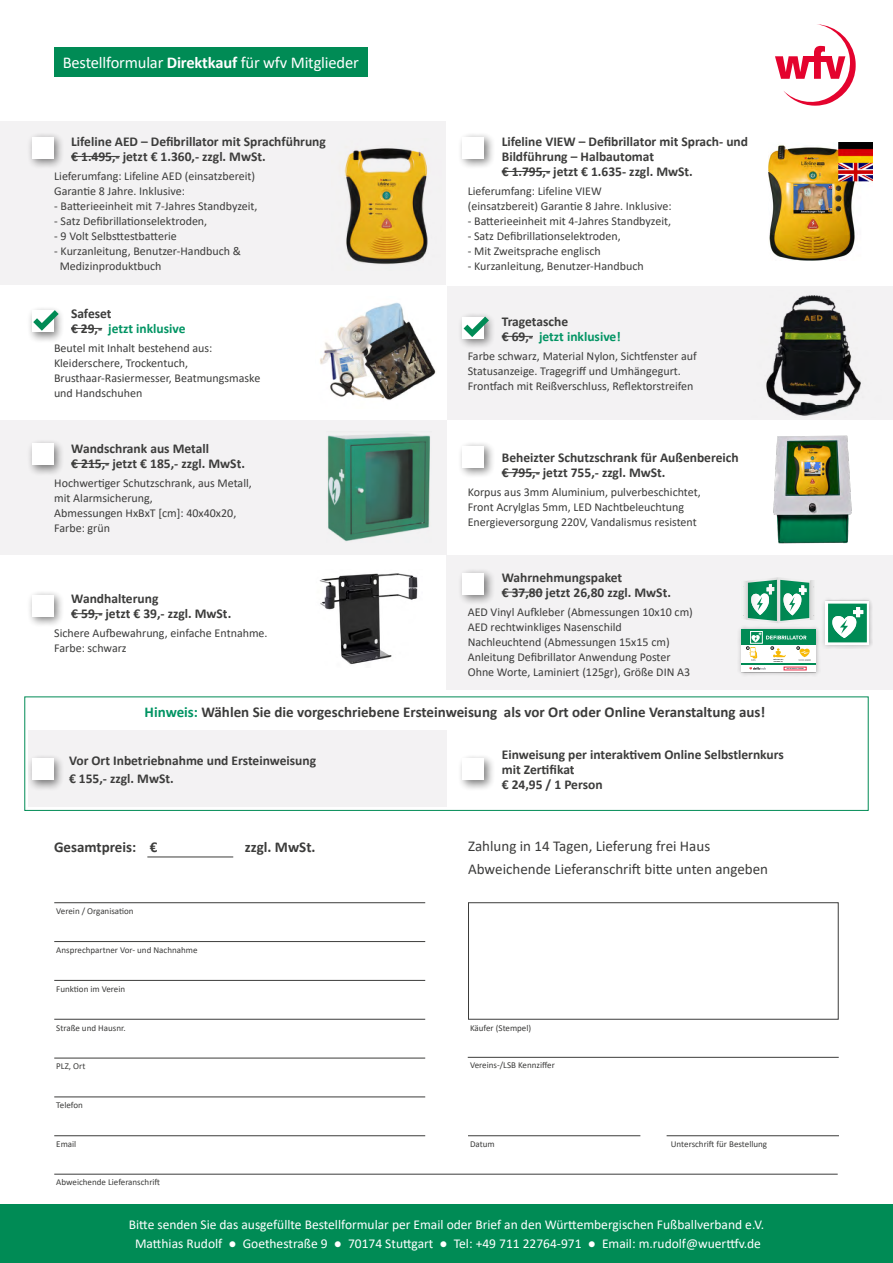
<style>
.page{position:relative;width:893px;height:1263px;background:#fff}
.page>*{position:absolute;margin:0;border:0;box-sizing:border-box;transform-origin:0 0}
.t1{font:16.5px "Calibri";letter-spacing:-.01em;color:#fff}
.t2{font:700 15px "Calibri";color:#3c3c3b}
.t3{font:15px/22.5px "Calibri";color:#3c3c3b}
.t4{font:700 13.5px/15px "Calibri";color:#3c3c3b}
.t5{font:13.5px/19.5px "Calibri";color:#fff;text-align:center}
.t6{font:700 13.5px/15px "Calibri";color:#019463}
.t7{font:12px/15px "Calibri";color:#3c3c3b}
.t8{font:9px "Calibri";color:#3c3c3b}
.s1{font-weight:700}
.s2{color:#3c3c3b}
.s3{color:#019463}
</style>
<div class="page">
<div style="left:24px;top:696px;width:845px;height:115px;border:1px solid #008b55"></div>
<div style="left:446px;top:286px;width:447px;height:134px;background:#f3f2f3"></div>
<div style="left:28px;top:731px;width:418px;height:76px;background:#f3f2f3"></div>
<div style="left:0;top:121px;width:446px;height:165px;background:#f3f2f3"></div>
<div style="left:0;top:420px;width:446px;height:134px;background:#f3f2f3"></div>
<div style="left:446px;top:555px;width:447px;height:135px;background:#f3f2f3"></div>
<img style="left:345px;top:148px;width:83px;height:116px">
<img style="left:766px;top:295px;width:95px;height:121px">
<img style="left:327px;top:433px;width:103px;height:108px">
<img style="left:319px;top:573px;width:99px;height:92px">
<div style="left:0;top:1204px;width:893px;height:59px;background:#008b55"></div>
<hr style="left:71px;top:156px;width:49px;height:1px;background:#3c3c3b">
<hr style="left:502px;top:336px;width:31px;height:1px;background:#3c3c3b">
<hr style="left:71px;top:463px;width:38px;height:1px;background:#3c3c3b">
<hr style="left:71px;top:613px;width:31px;height:1px;background:#3c3c3b">
<div style="left:54px;top:47px;width:313px;height:30px;background:#008b55"></div>
<hr style="left:502px;top:171px;width:48px;height:1px;background:#3c3c3b">
<div style="left:737px;top:625px;width:83px;height:52px;background:#000;opacity:.25"></div>
<svg style="left:741px;top:660px;width:75px;height:12px"></svg>
<hr style="left:741px;top:664px;width:75px;height:1px;background:#008b55">
<svg style="left:749px;top:667px;width:17px;height:3px"></svg>
<svg style="left:783px;top:666px;width:25px;height:5px"></svg>
<svg style="left:741px;top:629px;width:78px;height:31px"></svg>
<svg style="left:815px;top:672px;width:4px;height:3px"></svg>
<div style="left:821px;top:597px;width:52px;height:52px;background:#000;opacity:.25"></div>
<img style="left:826px;top:644px;width:43px;height:1px">
<svg style="left:826px;top:601px;width:43px;height:43px"></svg>
<svg style="left:828px;top:603px;width:39px;height:39px"></svg>
<svg style="left:743px;top:577px;width:71px;height:45px"></svg>
<hr style="left:502px;top:592px;width:40px;height:1px;background:#3c3c3b">
<hr style="left:502px;top:472px;width:38px;height:1px;background:#3c3c3b">
<img style="left:320px;top:302px;width:116px;height:98px">
<hr style="left:71px;top:328px;width:31px;height:1px;background:#3c3c3b">
<div style="left:26px;top:305px;width:39px;height:39px;background:#000;opacity:.5"></div>
<div style="left:32px;top:310px;width:22px;height:22px;background:#fff"></div>
<svg style="left:33px;top:310px;width:26px;height:21px"></svg>
<div style="left:457px;top:312px;width:38px;height:38px;background:#000;opacity:.5"></div>
<div style="left:462px;top:317px;width:22px;height:22px;background:#fff"></div>
<svg style="left:464px;top:317px;width:25px;height:20px"></svg>
<hr style="left:147px;top:856px;width:86px;height:1px;background:#3c3c3b">
<hr style="left:54px;top:902px;width:371px;height:1px;background:#3c3c3b">
<hr style="left:54px;top:941px;width:371px;height:1px;background:#3c3c3b">
<hr style="left:54px;top:980px;width:371px;height:1px;background:#3c3c3b">
<hr style="left:54px;top:1019px;width:371px;height:1px;background:#3c3c3b">
<hr style="left:54px;top:1058px;width:371px;height:1px;background:#3c3c3b">
<hr style="left:468px;top:1057px;width:371px;height:1px;background:#3c3c3b">
<hr style="left:54px;top:1096px;width:371px;height:1px;background:#3c3c3b">
<hr style="left:54px;top:1135px;width:371px;height:1px;background:#3c3c3b">
<hr style="left:468px;top:1135px;width:172px;height:1px;background:#3c3c3b">
<hr style="left:667px;top:1135px;width:172px;height:1px;background:#3c3c3b">
<div style="left:468px;top:902px;width:371px;height:117px;border:1px solid #3c3c3b"></div>
<div style="left:26px;top:132px;width:39px;height:38px;background:#000;opacity:.5"></div>
<div style="left:32px;top:137px;width:22px;height:22px;background:#fff"></div>
<div style="left:457px;top:132px;width:38px;height:38px;background:#000;opacity:.5"></div>
<div style="left:462px;top:137px;width:22px;height:22px;background:#fff"></div>
<div style="left:26px;top:438px;width:39px;height:39px;background:#000;opacity:.5"></div>
<div style="left:32px;top:443px;width:22px;height:22px;background:#fff"></div>
<div style="left:457px;top:568px;width:38px;height:38px;background:#000;opacity:.5"></div>
<div style="left:462px;top:573px;width:22px;height:22px;background:#fff"></div>
<div style="left:457px;top:441px;width:38px;height:38px;background:#000;opacity:.5"></div>
<div style="left:462px;top:446px;width:22px;height:22px;background:#fff"></div>
<div style="left:26px;top:590px;width:39px;height:38px;background:#000;opacity:.5"></div>
<div style="left:32px;top:595px;width:22px;height:22px;background:#fff"></div>
<div style="left:26px;top:753px;width:39px;height:39px;background:#000;opacity:.5"></div>
<div style="left:32px;top:758px;width:22px;height:22px;background:#fff"></div>
<div style="left:457px;top:753px;width:38px;height:39px;background:#000;opacity:.5"></div>
<div style="left:462px;top:758px;width:22px;height:22px;background:#fff"></div>
<svg style="left:775px;top:24px;width:81px;height:82px"></svg>
<img style="left:773px;top:435px;width:79px;height:109px">
<img style="left:769px;top:143px;width:103px;height:117px">
<hr style="left:54px;top:1174px;width:784px;height:1px;background:#3c3c3b">
<h1 class="t1" style="left:63px;top:51px;width:298px">Bestellformular <span class="s1">Direktkauf</span> für wfv Mitglieder</h1>
<p class="t4" style="left:71px;top:134px;width:256px">Lifeline AED – Defibrillator mit Sprachführung € 1.495,- jetzt € 1.360,- zzgl. MwSt.</p>
<p class="t7" style="left:54px;top:168px;width:203px">Lieferumfang: Lifeline AED (einsatzbereit)<br>Garantie 8 Jahre. Inklusive:</p>
<p class="t7" style="left:54px;top:198px;width:205px">- Batterieeinheit mit 7-Jahres Standbyzeit,</p>
<p class="t7" style="left:54px;top:213px;width:155px">- Satz Defibrillationselektroden,</p>
<p class="t7" style="left:54px;top:228px;width:124px">- 9 Volt Selbsttestbatterie</p>
<p class="t7" style="left:60px;top:243px;width:183px;text-indent:-5px">- Kurzanleitung, Benutzer-Handbuch &amp;<br>Medizinproduktbuch</p>
<p class="t6" style="left:71px;top:306px;width:116px"><span class="s2">Safeset<br>€ 29,-</span> jetzt inklusive</p>
<p class="t7" style="left:54px;top:340px;width:208px">Beutel mit Inhalt bestehend aus:<br>Kleiderschere, Trockentuch,<br>Brusthaar-Rasiermesser, Beatmungsmaske und Handschuhen</p>
<p class="t4" style="left:71px;top:441px;width:175px">Wandschrank aus Metall<br>€ 215,- jetzt € 185,- zzgl. MwSt.</p>
<p class="t7" style="left:54px;top:475px;width:199px">Hochwertiger Schutzschrank, aus Metall, mit Alarmsicherung,<br>Abmessungen HxBxT [cm]: 40x40x20,<br>Farbe: grün</p>
<p class="t4" style="left:71px;top:591px;width:161px">Wandhalterung<br>€ 59,- jetzt € 39,- zzgl. MwSt.</p>
<p class="t7" style="left:54px;top:626px;width:215px">Sichere Aufbewahrung, einfache Entnahme.<br>Farbe: schwarz</p>
<p class="t4" style="left:502px;top:134px;width:248px">Lifeline VIEW – Defibrillator mit Sprach- und<br>Bildführung – Halbautomat<br>€ 1.795,- jetzt € 1.635- zzgl. MwSt.</p>
<p class="t7" style="left:468px;top:183px;width:205px">Lieferumfang: Lifeline VIEW (einsatzbereit) Garantie 8 Jahre. Inklusive:</p>
<p class="t7" style="left:468px;top:213px;width:205px">- Batterieeinheit mit 4-Jahres Standbyzeit,</p>
<p class="t7" style="left:468px;top:228px;width:155px">- Satz Defibrillationselektroden,</p>
<p class="t7" style="left:468px;top:243px;width:134px">- Mit Zweitsprache englisch</p>
<p class="t7" style="left:468px;top:258px;width:177px">- Kurzanleitung, Benutzer-Handbuch</p>
<p class="t4" style="left:502px;top:314px;width:120px">Tragetasche<br>€ 69,- <span class="s3">jetzt inklusive!</span></p>
<p class="t7" style="left:468px;top:348px;width:230px">Farbe schwarz, Material Nylon, Sichtfenster auf<br>Statusanzeige. Tragegriff und Umhängegurt.<br>Frontfach mit Reißverschluss, Reflektorstreifen</p>
<p class="t4" style="left:502px;top:450px;width:238px">Beheizter Schutzschrank für Außenbereich € 795,- jetzt 755,- zzgl. MwSt.</p>
<p class="t7" style="left:468px;top:485px;width:234px">Korpus aus 3mm Aluminium, pulverbeschichtet,<br>Front Acrylglas 5mm, LED Nachtbeleuchtung<br>Energieversorgung 220V, Vandalismus resistent</p>
<p class="t4" style="left:502px;top:569px;width:171px">Wahrnehmungspaket<br>€ 37,80 jetzt 26,80 zzgl. MwSt.</p>
<p class="t7" style="left:468px;top:604px;width:227px">AED Vinyl Aufkleber (Abmessungen 10x10 cm)<br>AED rechtwinkliges Nasenschild Nachleuchtend (Abmessungen 15x15 cm)<br>Anleitung Defibrillator Anwendung Poster Ohne Worte, Laminiert (125gr), Größe DIN A3</p>
<p class="t2" style="left:145px;top:701px;width:622px"><span class="s3">Hinweis:</span> Wählen Sie die vorgeschriebene Ersteinweisung als vor Ort oder Online Veranstaltung aus!</p>
<p class="t4" style="left:69px;top:751px;width:249px;line-height:18px">Vor Ort Inbetriebnahme und Ersteinweisung € 155,- zzgl. MwSt.</p>
<p class="t4" style="left:502px;top:747px;width:284px">Einweisung per interaktivem Online Selbstlernkurs mit Zertifikat<br>€ 24,95 / 1 Person</p>
<p class="t2" style="left:54px;top:836px;width:84px">Gesamtpreis:</p>
<p class="t2" style="left:245px;top:836px;width:72px">zzgl. MwSt.</p>
<p class="t3" style="left:468px;top:835px;width:301px">Zahlung in 14 Tagen, Lieferung frei Haus<br>Abweichende Lieferanschrift bitte unten angeben</p>
<p class="t2" style="left:150px;top:836px;width:9px">€</p>
<p class="t8" style="left:56px;top:905px;width:79px">Verein / Organisation</p>
<p class="t8" style="left:56px;top:944px;width:143px">Ansprechpartner Vor- und Nachnahme</p>
<p class="t8" style="left:56px;top:982px;width:70px">Funktion im Verein</p>
<p class="t8" style="left:56px;top:1021px;width:71px">Straße und Hausnr.</p>
<p class="t8" style="left:56px;top:1060px;width:31px">PLZ, Ort</p>
<p class="t8" style="left:56px;top:1099px;width:28px">Telefon</p>
<p class="t8" style="left:56px;top:1137px;width:22px">Email</p>
<p class="t8" style="left:470px;top:1137px;width:26px">Datum</p>
<p class="t8" style="left:470px;top:1021px;width:63px">Käufer (Stempel)</p>
<p class="t8" style="left:470px;top:1059px;width:86px">Vereins-/LSB Kennziffer</p>
<p class="t8" style="left:56px;top:1176px;width:105px">Abweichende Lieferanschrift</p>
<p class="t8" style="left:671px;top:1137px;width:98px">Unterschrift für Bestellung</p>
<p class="t5" style="left:129px;top:1214px;width:637px">Bitte senden Sie das ausgefüllte Bestellformular per Email oder Brief an den Württembergischen Fußballverband e.V.<br>Matthias Rudolf ● Goethestraße 9 ● 70174 Stuttgart ● Tel: +49 711 22764-971 ● Email: m.rudolf@wuerttfv.de</p>
</div>
